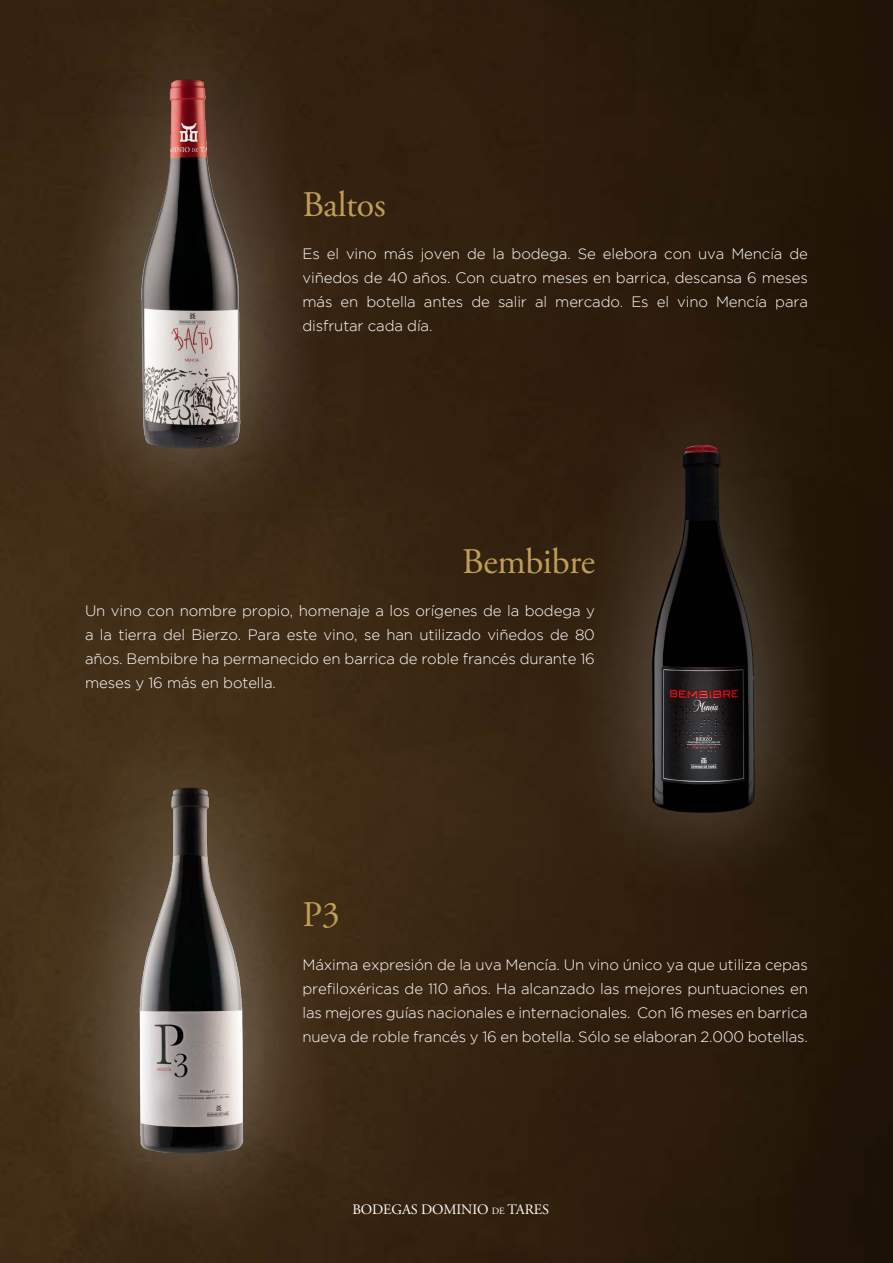
<style>
.page{position:relative;width:893px;height:1263px;background:#fff}
.page>*{position:absolute;margin:0;border:0;box-sizing:border-box;transform-origin:0 0}
.t1{font:36px "Adobe Garamond Pro";letter-spacing:-.01em;color:#be9f56}
.t2{font:300 15px/24px "Gotham";letter-spacing:-.01em;color:#fff;text-align:justify}
.t3{font:14.4px "Adobe Garamond Pro";letter-spacing:-.01em;color:#fff}
.s1{font-size:9.6px}
</style>
<div class="page">
<img style="left:0;top:0;width:893px;height:1263px">
<div style="left:43px;top:0;width:296px;height:544px;background:#fff;opacity:.4"></div>
<img style="left:131px;top:76px;width:118px;height:374px">
<div style="left:553px;top:353px;width:299px;height:556px;background:#fff;opacity:.3"></div>
<img style="left:648px;top:441px;width:110px;height:375px">
<div style="left:0;top:390px;width:7px;height:554px;background:#432f17"></div>
<div style="left:41px;top:695px;width:300px;height:555px;background:#fff;opacity:.4"></div>
<img style="left:131px;top:783px;width:118px;height:375px">
<h1 class="t1" style="left:302px;top:183px;width:85px">Baltos</h1>
<p class="t2" style="left:302px;top:242px;width:507px">Es el vino más joven de la bodega. Se elebora con uva Mencía de viñedos de 40 años. Con cuatro meses en barrica, descansa 6 meses más en botella antes de salir al mercado. Es el vino Mencía para disfrutar cada día.</p>
<h1 class="t1" style="left:462px;top:540px;width:134px">Bembibre</h1>
<p class="t2" style="left:85px;top:598px;width:511px">Un vino con nombre propio, homenaje a los orígenes de la bodega y a la tierra del Bierzo. Para este vino, se han utilizado viñedos de 80 años. Bembibre ha permanecido en barrica de roble francés durante 16 meses y 16 más en botella.</p>
<h1 class="t1" style="left:302px;top:893px;width:39px">P3</h1>
<p class="t2" style="left:302px;top:952px;width:507px">Máxima expresión de la uva Mencía. Un vino único ya que utiliza cepas prefiloxéricas de 110 años. Ha alcanzado las mejores puntuaciones en las mejores guías nacionales e internacionales. Con 16 meses en barrica nueva de roble francés y 16 en botella. Sólo se elaboran 2.000 botellas.</p>
<p class="t3" style="left:352px;top:1201px;width:198px">BODEGAS DOMINIO <span class="s1">DE</span> TARES</p>
</div>
